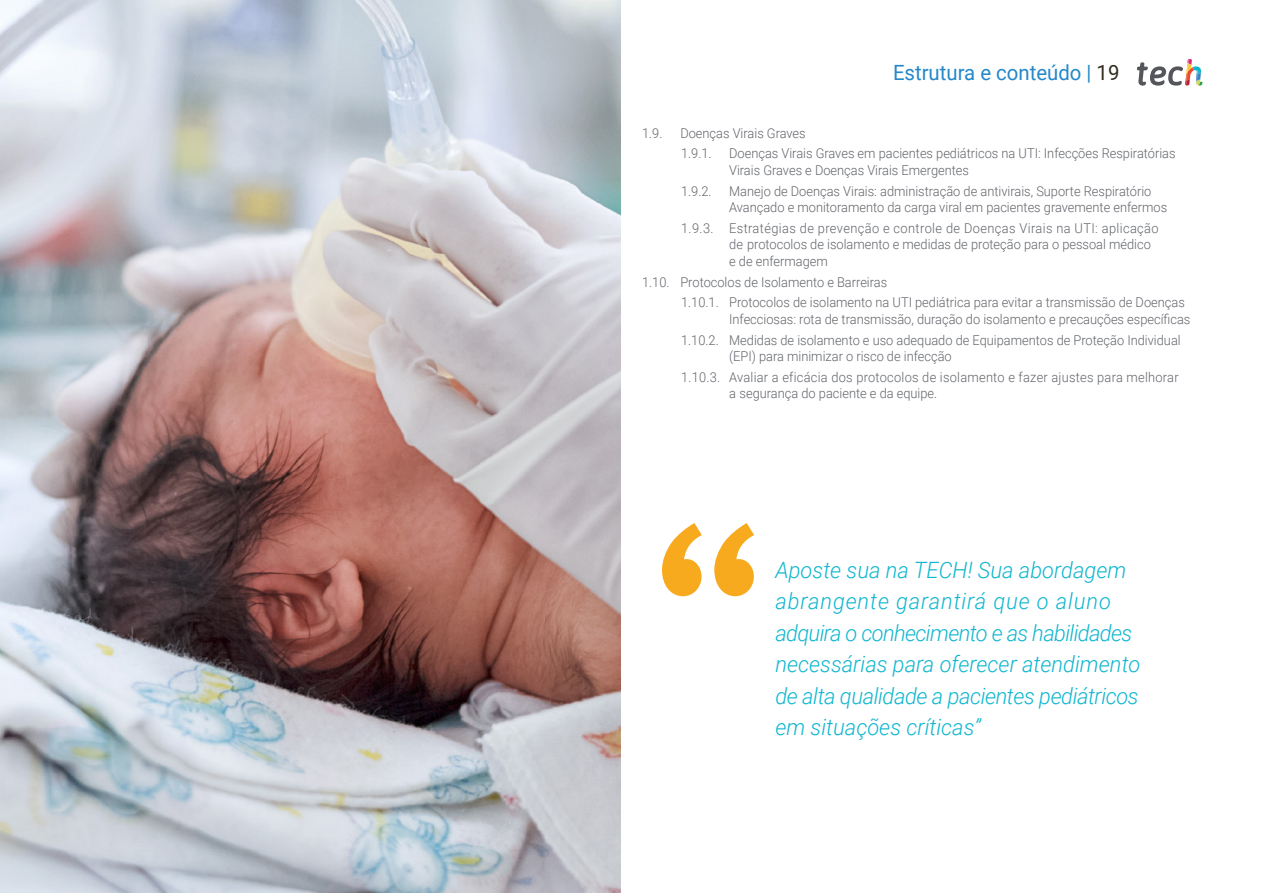
<style>
.page{position:relative;width:1263px;height:893px;background:#fff}
.page>*{position:absolute;margin:0;border:0;box-sizing:border-box;transform-origin:0 0}
.t1{font:italic 300 22.5px/31.5px "Roboto";color:#0fb6cf}
.t2{font:21px "Roboto";color:#2488c9}
.t3{font:300 13.5px/16.5px "Roboto";color:#61646a;scale:.95 1}
.t4{font:300 13.5px/20.7px "Roboto";letter-spacing:.02em;color:#61646a;scale:.95 1}
.s1{color:#312e20}
</style>
<div class="page">
<svg style="left:662px;top:523px;width:92px;height:73px"></svg>
<img style="left:0;top:0;width:621px;height:893px">
<svg style="left:1137px;top:59px;width:65px;height:27px"></svg>
<h2 class="t2" style="left:893px;top:57px;width:228px">Estrutura e conteúdo | <span class="s1">19</span></h2>
<p class="t3" style="left:642px;top:124px;width:23px">1.9.</p>
<p class="t3" style="left:680px;top:122px;width:133px;line-height:20.7px">Doenças Virais Graves<br>1.9.1.</p>
<p class="t3" style="left:729px;top:145px;width:471px">Doenças Virais Graves em pacientes pediátricos na UTI: Infecções Respiratórias<br>Virais Graves e Doenças Virais Emergentes</p>
<p class="t3" style="left:681px;top:182px;width:34px">1.9.2.</p>
<p class="t3" style="left:729px;top:182px;width:463px">Manejo de Doenças Virais: administração de antivirais, Suporte Respiratório<br>Avançado e monitoramento da carga viral em pacientes gravemente enfermos</p>
<p class="t3" style="left:729px;top:219px;width:454px;text-indent:-48px">1.9.3. Estratégias de prevenção e controle de Doenças Virais na UTI: aplicação de protocolos de isolamento e medidas de proteção para o pessoal médico e de enfermagem</p>
<p class="t3" style="left:681px;top:271px;width:532px;line-height:20.7px;text-indent:-39px">1.10. Protocolos de Isolamento e Barreiras<br>1.10.1. Protocolos de isolamento na UTI pediátrica para evitar a transmissão de Doenças</p>
<p class="t3" style="left:681px;top:308px;width:538px;line-height:20.7px;text-indent:48px">Infecciosas: rota de transmissão, duração do isolamento e precauções específicas<br>1.10.2. Medidas de isolamento e uso adequado de Equipamentos de Proteção Individual</p>
<p class="t4" style="left:681px;top:346px;width:525px;text-indent:48px">(EPI) para minimizar o risco de infecção<br>1.10.3. Avaliar a eficácia dos protocolos de isolamento e fazer ajustes para melhorar</p>
<p class="t3" style="left:729px;top:385px;width:221px">a segurança do paciente e da equipe.</p>
<h1 class="t1" style="left:775px;top:553px;width:366px">Aposte sua na TECH! Sua abordagem abrangente garantirá que o aluno adquira o conhecimento e as habilidades necessárias para oferecer atendimento de alta qualidade a pacientes pediátricos em situações críticas”</h1>
</div>
